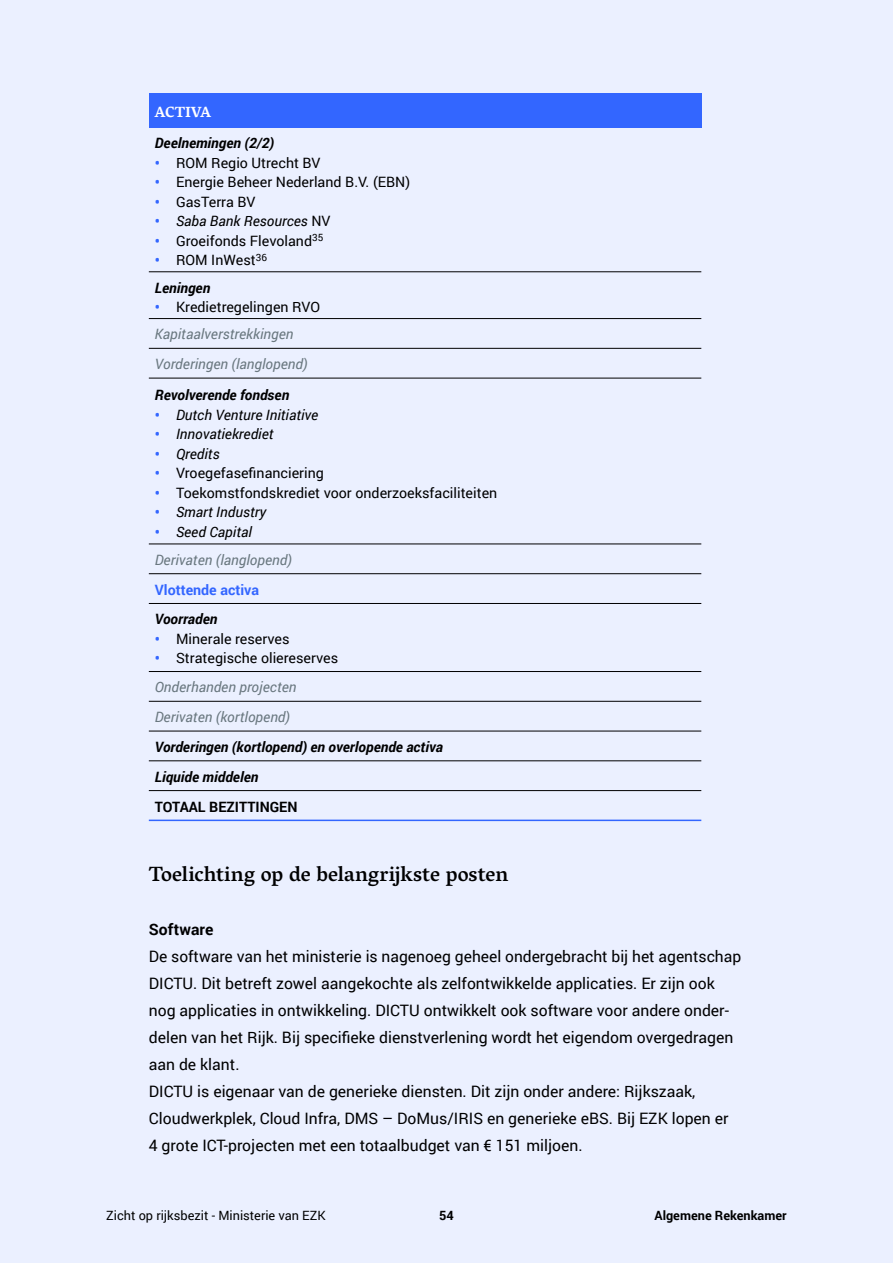
<style>
.page{position:relative;width:893px;height:1263px;background:#ebf0ff}
.page>*{position:absolute;margin:0;border:0;box-sizing:border-box;transform-origin:0 0}
._7_Kop_3_-_H4{font:500 21px "Vesper Libre";color:#000}
._0_Platte_tekst_-_P{font:15.75px/27px "Roboto";color:#000}
._8_FigKop_-_H4{font:700 15.75px "Roboto";letter-spacing:.005em;color:#000}
.AR_02_Tabel_Header{font:700 15px "Vesper Libre";color:#fff}
.t1{font:14.25px "Roboto";color:#000}
.AR_02_Tabel_Broodtek{font:italic 700 14.25px "Roboto";color:#000}
.AR_02_Tabel_Broodtek-2{font:italic 14.25px "Roboto";color:#6a7880}
.t2{font:italic 14.25px "Roboto";color:#000}
.AR_02_Tabel_Broodtek-3{font:700 14.25px "Roboto";color:#000}
.AR_02_Tabel_Tussenko{font:700 14.25px "Roboto";color:#36f}
.AR_02_Voetregel_en_P{font:12.75px "Roboto";color:#000}
.t3{font:700 12.75px "Roboto";color:#000}
.s1{font-weight:700;color:#36f}
.s2{font-weight:700;font-style:normal;color:#36f}
.s3{font-style:normal}
</style>
<div class="page">
<div style="left:149px;top:94px;width:552px;height:34px;background:#36f"></div>
<hr style="left:149px;top:271px;width:552px;height:1px;background:#000">
<hr style="left:149px;top:318px;width:552px;height:1px;background:#000">
<hr style="left:149px;top:348px;width:552px;height:1px;background:#000">
<hr style="left:149px;top:378px;width:552px;height:1px;background:#000">
<hr style="left:149px;top:544px;width:552px;height:1px;background:#000">
<hr style="left:149px;top:573px;width:552px;height:1px;background:#000">
<hr style="left:149px;top:603px;width:552px;height:1px;background:#000">
<hr style="left:149px;top:671px;width:552px;height:1px;background:#000">
<hr style="left:149px;top:701px;width:552px;height:1px;background:#000">
<hr style="left:149px;top:731px;width:552px;height:1px;background:#000">
<hr style="left:149px;top:760px;width:552px;height:1px;background:#000">
<hr style="left:149px;top:790px;width:552px;height:1px;background:#000">
<hr style="left:149px;top:820px;width:552px;height:1px;background:#36f">
<p class="AR_02_Tabel_Header" style="left:155px;top:103px;width:58px">ACTIVA</p>
<p class="AR_02_Tabel_Broodtek" style="left:155px;top:133px;width:121px">Deelnemingen (2/2)</p>
<p class="t1" style="left:155px;top:153px;width:167px"><span class="s1">•</span> ROM Regio Utrecht BV</p>
<p class="t1" style="left:155px;top:172px;width:257px"><span class="s1">•</span> Energie Beheer Nederland B.V. (EBN)</p>
<p class="t1" style="left:155px;top:192px;width:102px"><span class="s1">•</span> GasTerra BV</p>
<p class="t2" style="left:155px;top:211px;width:177px"><span class="s2">•</span> Saba Bank Resources <span class="s3">NV</span></p>
<p class="t1" style="left:155px;top:231px;width:170px"><span class="s1">•</span> Groeifonds Flevoland<sup>35</sup></p>
<p class="t1" style="left:155px;top:250px;width:114px"><span class="s1">•</span> ROM InWest<sup>36</sup></p>
<p class="AR_02_Tabel_Broodtek" style="left:155px;top:278px;width:57px">Leningen</p>
<p class="t1" style="left:155px;top:297px;width:167px"><span class="s1">•</span> Kredietregelingen RVO</p>
<p class="AR_02_Tabel_Broodtek-2" style="left:155px;top:324px;width:140px">Kapitaalverstrekkingen</p>
<p class="AR_02_Tabel_Broodtek-2" style="left:155px;top:354px;width:154px">Vorderingen (langlopend)</p>
<p class="AR_02_Tabel_Broodtek" style="left:155px;top:385px;width:136px">Revolverende fondsen</p>
<p class="t2" style="left:155px;top:405px;width:165px"><span class="s2">•</span> Dutch Venture Initiative</p>
<p class="t2" style="left:155px;top:424px;width:120px"><span class="s2">•</span> Innovatiekrediet</p>
<p class="t2" style="left:155px;top:444px;width:66px"><span class="s2">•</span> Qredits</p>
<p class="t1" style="left:155px;top:463px;width:171px"><span class="s1">•</span> Vroegefasefinanciering</p>
<p class="t1" style="left:155px;top:483px;width:344px"><span class="s1">•</span> Toekomstfondskrediet voor onderzoeksfaciliteiten</p>
<p class="t2" style="left:155px;top:502px;width:113px"><span class="s2">•</span> Smart Industry</p>
<p class="t2" style="left:155px;top:522px;width:99px"><span class="s2">•</span> Seed Capital</p>
<p class="AR_02_Tabel_Broodtek-2" style="left:155px;top:550px;width:139px">Derivaten (langlopend)</p>
<p class="AR_02_Tabel_Tussenko" style="left:155px;top:579px;width:106px">Vlottende activa</p>
<p class="AR_02_Tabel_Broodtek" style="left:155px;top:609px;width:64px">Voorraden</p>
<p class="t1" style="left:155px;top:629px;width:136px"><span class="s1">•</span> Minerale reserves</p>
<p class="t1" style="left:155px;top:648px;width:185px"><span class="s1">•</span> Strategische oliereserves</p>
<p class="AR_02_Tabel_Broodtek-2" style="left:155px;top:677px;width:143px">Onderhanden projecten</p>
<p class="AR_02_Tabel_Broodtek-2" style="left:155px;top:707px;width:137px">Derivaten (kortlopend)</p>
<p class="AR_02_Tabel_Broodtek" style="left:155px;top:737px;width:290px">Vorderingen (kortlopend) en overlopende activa</p>
<p class="AR_02_Tabel_Broodtek" style="left:155px;top:767px;width:105px">Liquide middelen</p>
<p class="AR_02_Tabel_Broodtek-3" style="left:155px;top:796px;width:144px">TOTAAL BEZITTINGEN</p>
<h3 class="_7_Kop_3_-_H4" style="left:149px;top:861px;width:361px">Toelichting op de belangrijkste posten</h3>
<p class="_8_FigKop_-_H4" style="left:149px;top:918px;width:66px">Software</p>
<p class="_0_Platte_tekst_-_P" style="left:149px;top:942px;width:594px">De software van het ministerie is nagenoeg geheel ondergebracht bij het agentschap DICTU. Dit betreft zowel aangekochte als zelfontwikkelde applicaties. Er zijn ook nog applicaties in ontwikkeling. DICTU ontwikkelt ook software voor andere onder&shy;delen van het Rijk. Bij specifieke dienstverlening wordt het eigendom overgedragen aan de klant.</p>
<p class="_0_Platte_tekst_-_P" style="left:149px;top:1077px;width:581px">DICTU is eigenaar van de generieke diensten. Dit zijn onder andere: Rijkszaak,<br>Cloudwerkplek, Cloud Infra, DMS – DoMus/IRIS en generieke eBS. Bij EZK lopen er<br>4 grote ICT-projecten met een totaalbudget van € 151 miljoen.</p>
<p class="AR_02_Voetregel_en_P" style="left:106px;top:1207px;width:221px">Zicht op rijksbezit - Ministerie van EZK</p>
<p class="t3" style="left:439px;top:1207px;width:16px">54</p>
<p class="t3" style="left:654px;top:1207px;width:134px">Algemene Rekenkamer</p>
</div>
